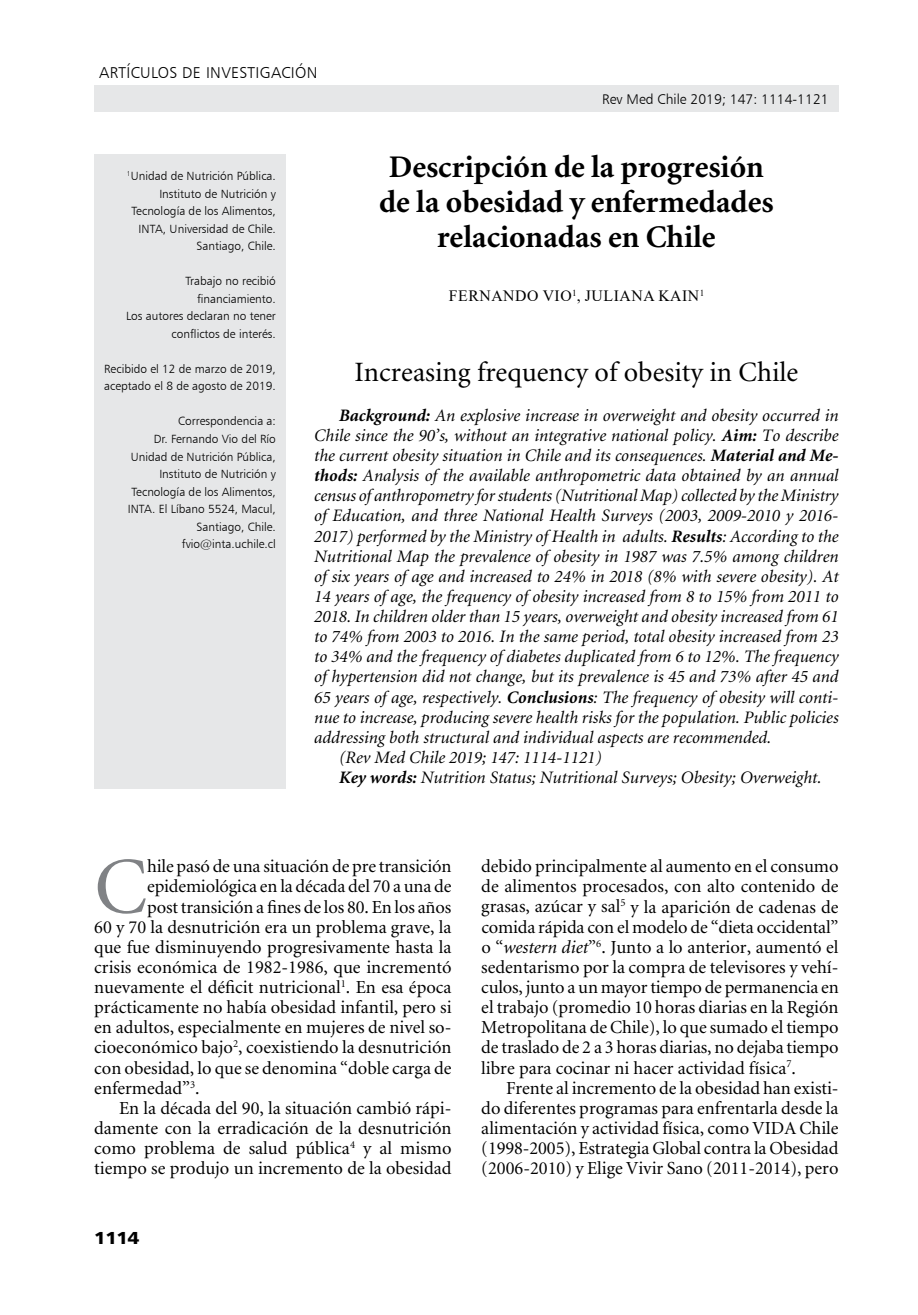
<style>
.page{position:relative;width:918px;height:1315px;background:#fff}
.page>*{position:absolute;margin:0;border:0;box-sizing:border-box;transform-origin:0 0}
.t1{font:80.33px "Minion";color:#808285}
.t2{font:700 31.5px/35px "Minion";color:#000;text-align:center}
.t3{font:28px "Minion";color:#000}
.t4{font:18.38px/20.1px "Minion";color:#000;text-align:justify}
.t5{font:italic 17.5px "Minion";color:#000}
.t6{font:17.5px "Humanist 777 BT Black B";color:#000;scale:1.1 1}
.t7{font:15.75px "Times New Roman";letter-spacing:.035em;color:#000}
.t8{font:15.75px "Humanist 777 BT Light B";letter-spacing:.02em;color:#000}
.t9{font:14px "Humanist 777 BT Light B";color:#000}
.t10{font:11.9px/17.5px "Humanist 777 BT Light B";color:#000;text-align:right}
.s1{font-weight:700}
.s2{font-style:italic}
</style>
<div class="page">
<div style="left:94px;top:85px;width:744px;height:26px;background:#e6e7e8"></div>
<div style="left:94px;top:154px;width:192px;height:634px;background:#e6e7e8"></div>
<p class="t8" style="left:99px;top:63px;width:220px">Artículos de Investi gaci ón</p>
<p class="t9" style="left:602px;top:90px;width:228px">Rev Med Chile 2019; 147: 1114-1121</p>
<p class="t10" style="left:127px;top:167px;width:151px"><sup>1</sup>U nidad de N utrición Pública.<br>Instituto de N utrición y<br>Tecnología de los Alimentos,<br>INTA, U niversidad de Chile.<br>Santiago, Chile.</p>
<p class="t10" style="left:126px;top:272px;width:151px">Trabajo no recibió financiamiento.<br>Los autores declaran no tener conflictos de interés.</p>
<p class="t10" style="left:104px;top:360px;width:173px;text-align:left">Recibido el 12 de marzo de 2019, aceptado el 8 de agosto de 2019.</p>
<p class="t10" style="left:128px;top:412px;width:149px">Correspondencia a:<br>Dr. Fernando Vio del Río<br>U nidad de N utrición Pública,<br>Instituto de N utrición y<br>Tecnología de los Alimentos,<br>INTA. El Líbano 5524, Macul,<br>Santiago, Chile. fvio@inta.uchile.cl</p>
<h2 class="t2" style="left:379px;top:151px;width:396px">Descripción de la progresión de la obesidad y enfermedades relacionadas en Chile</h2>
<p class="t7" style="left:449px;top:285px;width:257px">FERNANDO VIO<sup>1</sup>, JULIANA KAIN<sup>1</sup></p>
<h3 class="t3" style="left:354px;top:358px;width:445px">Increasing frequency of obesity in Chile</h3>
<p class="t5" style="left:339px;top:406px;width:501px"><span class="s1">Background:</span> An explosive increase in overweight and obesity occurred in</p>
<p class="t5" style="left:314px;top:427px;width:526px">Chile since the 90’s, without an integrative national policy. <span class="s1">Aim:</span> To describe</p>
<p class="t5" style="left:314px;top:447px;width:526px">the current obesity situation in Chile and its consequences. <span class="s1">Material and Me-</span></p>
<p class="t5" style="left:314px;top:467px;width:526px"><span class="s1">thods:</span> Analysis of the available anthropometric data obtained by an annual</p>
<p class="t5" style="left:314px;top:487px;width:525px">census of anthropometry for students (Nutritional Map) collected by the Ministry</p>
<p class="t5" style="left:314px;top:507px;width:526px">of Education, and three National Health Surveys (2003, 2009-2010 y 2016-</p>
<p class="t5" style="left:314px;top:527px;width:526px">2017) performed by the Ministry of Health in adults. <span class="s1">Results</span>: According to the</p>
<p class="t5" style="left:314px;top:547px;width:526px">Nutritional Map the prevalence of obesity in 1987 was 7.5% among children</p>
<p class="t5" style="left:314px;top:567px;width:526px">of six years of age and increased to 24% in 2018 (8% with severe obesity). At</p>
<p class="t5" style="left:314px;top:588px;width:526px">14 years of age, the frequency of obesity increased from 8 to 15% from 2011 to</p>
<p class="t5" style="left:314px;top:608px;width:526px">2018. In children older than 15 years, overweight and obesity increased from 61</p>
<p class="t5" style="left:314px;top:628px;width:526px">to 74% from 2003 to 2016. In the same period, total obesity increased from 23</p>
<p class="t5" style="left:314px;top:648px;width:526px">to 34% and the frequency of diabetes duplicated from 6 to 12%. The frequency</p>
<p class="t5" style="left:314px;top:668px;width:526px">of hypertension did not change, but its prevalence is 45 and 73% after 45 and</p>
<p class="t5" style="left:314px;top:688px;width:526px">65 years of age, respectively. <span class="s1">Conclusions</span>: The frequency of obesity will conti-</p>
<p class="t5" style="left:314px;top:708px;width:526px">nue to increase, producing severe health risks for the population. Public policies</p>
<p class="t5" style="left:314px;top:728px;width:459px">addressing both structural and individual aspects are recommended.</p>
<p class="t5" style="left:339px;top:749px;width:264px">(Rev Med Chile 2019; 147: 1114-1121)</p>
<p class="t5" style="left:339px;top:769px;width:484px"><span class="s1">Key words:</span> Nutrition Status; Nutritional Surveys; Obesity; Overweight.</p>
<h1 class="t1" style="left:94px;top:847px;width:54px">C</h1>
<p class="t4" style="left:147px;top:857px;width:306px">hile pasó de una situación de pre transición</p>
<p class="t4" style="left:147px;top:877px;width:306px">epidemiológica en la década del 70 a una de</p>
<p class="t4" style="left:147px;top:897px;width:306px">post transición a fines de los 80. En los años</p>
<p class="t4" style="left:94px;top:917px;width:359px">60 y 70 la desnutrición era un problema grave, la</p>
<p class="t4" style="left:94px;top:937px;width:359px">que fue disminuyendo progresivamente hasta la</p>
<p class="t4" style="left:94px;top:957px;width:359px">crisis económica de 1982-1986, que incrementó</p>
<p class="t4" style="left:94px;top:977px;width:359px">nuevamente el déficit nutricional<sup>1</sup>. En esa época</p>
<p class="t4" style="left:94px;top:998px;width:359px">prácticamente no había obesidad infantil, pero si</p>
<p class="t4" style="left:94px;top:1018px;width:359px">en adultos, especialmente en mujeres de nivel so-</p>
<p class="t4" style="left:94px;top:1038px;width:359px">cioeconómico bajo<sup>2</sup>, coexistiendo la desnutrición</p>
<p class="t4" style="left:94px;top:1058px;width:359px">con obesidad, lo que se denomina “doble carga de</p>
<p class="t4" style="left:94px;top:1078px;width:107px">enfermedad”<sup>3</sup>.</p>
<p class="t4" style="left:119px;top:1098px;width:334px">En la década del 90, la situación cambió rápi-</p>
<p class="t4" style="left:94px;top:1118px;width:359px">damente con la erradicación de la desnutrición</p>
<p class="t4" style="left:94px;top:1138px;width:359px">como problema de salud pública<sup>4</sup> y al mismo</p>
<p class="t4" style="left:94px;top:1159px;width:359px">tiempo se produjo un incremento de la obesidad</p>
<p class="t6" style="left:94px;top:1226px;width:43px">1114</p>
<p class="t4" style="left:481px;top:857px;width:359px">debido principalmente al aumento en el consumo de alimentos procesados, con alto contenido de grasas, azúcar y sal<sup>5</sup> y la aparición de cadenas de comida rápida con el modelo de “dieta occidental” o “<span class="s2">western diet</span>”<sup>6</sup>. Junto a lo anterior, aumentó el sedentarismo por la compra de televisores y vehí&shy;culos, junto a un mayor tiempo de permanencia en el trabajo (promedio 10 horas diarias en la Región Metropolitana de Chile), lo que sumado el tiempo de traslado de 2 a 3 horas diarias, no dejaba tiempo libre para cocinar ni hacer actividad física<sup>7</sup>.</p>
<p class="t4" style="left:481px;top:1078px;width:359px;text-indent:25px">Frente al incremento de la obesidad han existi&shy;do diferentes programas para enfrentarla desde la alimentación y actividad física, como VIDA Chile (1998-2005), Estrategia Global contra la Obesidad (2006-2010) y Elige Vivir Sano (2011-2014), pero</p>
</div>
